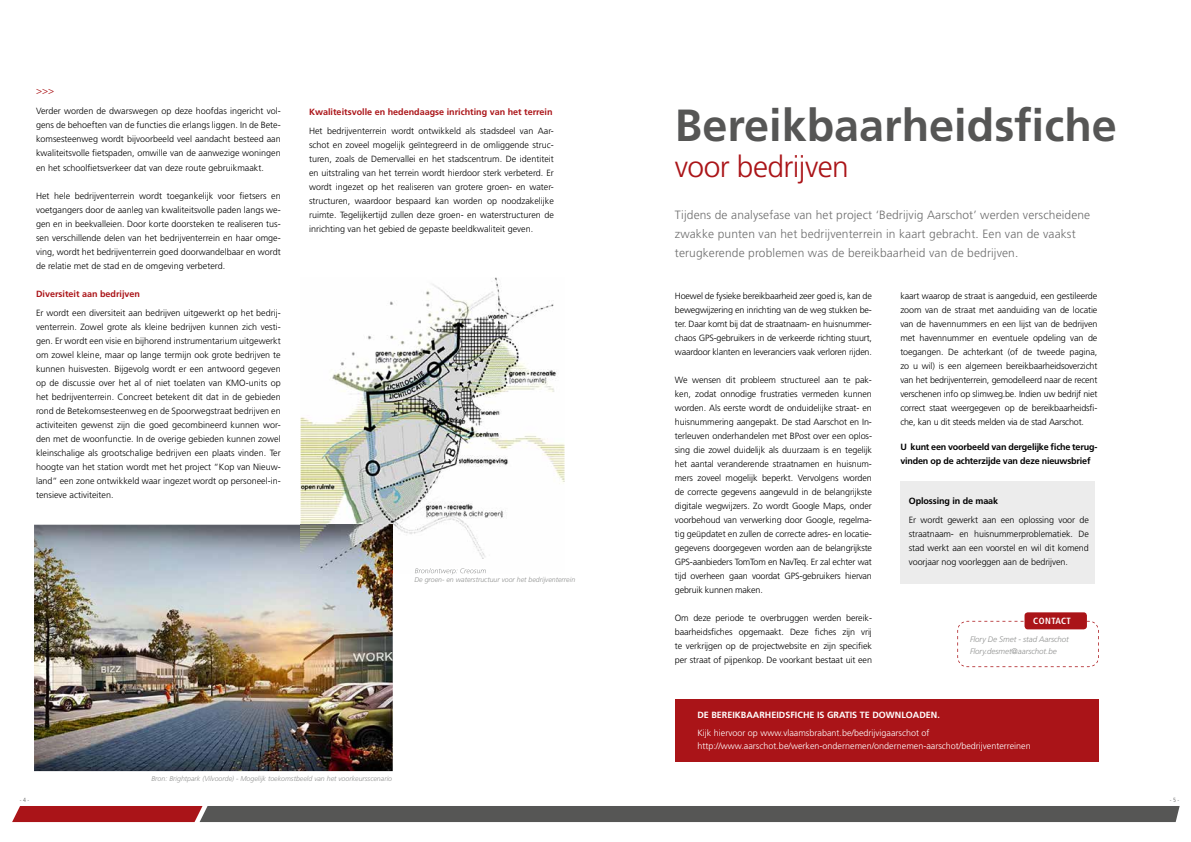
<style>
.page{position:relative;width:1191px;height:842px;background:#fff}
.page>*{position:absolute;margin:0;border:0;box-sizing:border-box;transform-origin:0 0}
.t1{font:700 45px "Frutiger";color:#565655}
.t2{font:300 30px "Frutiger";letter-spacing:-.02em;color:#aa1418}
.t3{font:300 12px/19px "Frutiger";letter-spacing:.01em;color:#6e6e6e}
.t4{font:300 10px "Frutiger";color:#aa1418}
.t5{font:300 9px/14px "Frutiger";letter-spacing:-.01em;color:#000;text-align:justify}
.t6{font:300 9px/13px "Frutiger";color:#fff}
.t7{font:700 9px/14px "Frutiger";letter-spacing:-.02em;color:#000}
.t8{font:700 9px "Frutiger";color:#aa1418}
.t9{font:700 9px "Frutiger";color:#fff}
.t10{font:700 condensed 9px "Frutiger";letter-spacing:.05em;color:#fff}
.t11{font:italic 300 8px/12px "Frutiger";letter-spacing:-.01em;color:#919291}
.t12{font:italic 300 7px "Frutiger";color:#919291}
</style>
<div class="page">
<svg style="left:12px;top:806px;width:1167px;height:16px;background:#644d4c"></svg>
<div style="left:675px;top:699px;width:423px;height:63px;background:#aa1418"></div>
<div style="left:900px;top:482px;width:194px;height:102px;background:#ececec"></div>
<img style="left:34px;top:525px;width:359px;height:246px">
<svg style="left:957px;top:621px;width:142px;height:46px"></svg>
<div style="left:1024px;top:612px;width:63px;height:17px;background:#aa1418;border-radius:3px"></div>
<img style="left:300px;top:277px;width:264px;height:282px">
<img style="left:415px;top:568px;width:71px;height:6px">
<img style="left:300px;top:525px;width:93px;height:49px">
<p class="t4" style="left:36px;top:85px;width:19px">&gt;&gt;&gt;</p>
<p class="t5" style="left:36px;top:104px;width:246px">Verder worden de dwarswegen op deze hoofdas ingericht vol&shy;gens de behoeften van de functies die erlangs liggen. In de Bete&shy;komsesteenweg wordt bijvoorbeeld veel aandacht besteed aan kwaliteitsvolle fietspaden, omwille van de aanwezige woningen en het schoolfietsverkeer dat van deze route gebruikmaakt.</p>
<p class="t5" style="left:36px;top:189px;width:246px">Het hele bedrijventerrein wordt toegankelijk voor fietsers en voetgangers door de aanleg van kwaliteitsvolle paden langs we&shy;gen en in beekvalleien. Door korte doorsteken te realiseren tus&shy;sen verschillende delen van het bedrijventerrein en haar omge&shy;ving, wordt het bedrijventerrein goed doorwandelbaar en wordt de relatie met de stad en de omgeving verbeterd.</p>
<p class="t8" style="left:36px;top:288px;width:106px">Diversiteit aan bedrijven</p>
<p class="t5" style="left:36px;top:306px;width:246px">Er wordt een diversiteit aan bedrijven uitgewerkt op het bedrij&shy;venterrein. Zowel grote als kleine bedrijven kunnen zich vesti&shy;gen. Er wordt een visie en bijhorend instrumentarium uitgewerkt om zowel kleine, maar op lange termijn ook grote bedrijven te kunnen huisvesten. Bijgevolg wordt er een antwoord gegeven op de discussie over het al of niet toelaten van KMO-units op het bedrijventerrein. Concreet betekent dit dat in de gebieden rond de Betekomsesteenweg en de Spoorwegstraat bedrijven en activiteiten gewenst zijn die goed gecombineerd kunnen wor&shy;den met de woonfunctie. In de overige gebieden kunnen zowel kleinschalige als grootschalige bedrijven een plaats vinden. Ter hoogte van het station wordt met het project “Kop van Nieuw&shy;land” een zone ontwikkeld waar ingezet wordt op personeel-in&shy;tensieve activiteiten.</p>
<p class="t8" style="left:309px;top:106px;width:245px">Kwaliteitsvolle en hedendaagse inrichting van het terrein</p>
<p class="t5" style="left:309px;top:124px;width:246px">Het bedrijventerrein wordt ontwikkeld als stadsdeel van Aar&shy;schot en zoveel mogelijk geïntegreerd in de omliggende struc&shy;turen, zoals de Demervallei en het stadscentrum. De identiteit en uitstraling van het terrein wordt hierdoor sterk verbeterd. Er wordt ingezet op het realiseren van grotere groen- en water&shy;structuren, waardoor bespaard kan worden op noodzakelijke ruimte. Tegelijkertijd zullen deze groen- en waterstructuren de inrichting van het gebied de gepaste beeldkwaliteit geven.</p>
<p class="t12" style="left:414px;top:575px;width:162px">De groen- en waterstructuur voor het bedrijventerrein</p>
<p class="t12" style="left:151px;top:774px;width:242px">Bron: Brightpark (Vilvoorde) - Mogelijk toekomstbeeld van het voorkeursscenario</p>
<h1 class="t1" style="left:675px;top:99px;width:443px">Bereikbaarheidsfiche</h1>
<h2 class="t2" style="left:675px;top:150px;width:175px">voor bedrijven</h2>
<h3 class="t3" style="left:675px;top:205px;width:417px">Tijdens de analysefase van het project ‘Bedrijvig Aarschot’ werden verscheidene zwakke punten van het bedrijventerrein in kaart gebracht. Een van de vaakst terugkerende problemen was de bereikbaarheid van de bedrijven.</h3>
<p class="t5" style="left:675px;top:289px;width:199px">Hoewel de fysieke bereikbaarheid zeer goed is, kan de bewegwijzering en inrichting van de weg stukken be&shy;ter. Daar komt bij dat de straatnaam- en huisnummer&shy;chaos GPS-gebruikers in de verkeerde richting stuurt, waardoor klanten en leveranciers vaak verloren rijden.</p>
<p class="t5" style="left:675px;top:373px;width:199px">We wensen dit probleem structureel aan te pak&shy;ken, zodat onnodige frustraties vermeden kunnen worden. Als eerste wordt de onduidelijke straat- en huisnummering aangepakt. De stad Aarschot en In&shy;terleuven onderhandelen met BPost over een oplos&shy;sing die zowel duidelijk als duurzaam is en tegelijk het aantal veranderende straatnamen en huisnum&shy;mers zoveel mogelijk beperkt. Vervolgens worden de correcte gegevens aangevuld in de belangrijkste digitale wegwijzers. Zo wordt Google Maps, onder voorbehoud van verwerking door Google, regelma&shy;tig geüpdatet en zullen de correcte adres- en locatie&shy;gegevens doorgegeven worden aan de belangrijkste GPS-aanbieders TomTom en NavTeq. Er zal echter wat tijd overheen gaan voordat GPS-gebruikers hiervan gebruik kunnen maken.</p>
<p class="t5" style="left:675px;top:611px;width:199px">Om deze periode te overbruggen werden bereik&shy;baarheidsfiches opgemaakt. Deze fiches zijn vrij te verkrijgen op de projectwebsite en zijn specifiek per straat of pijpenkop. De voorkant bestaat uit een</p>
<p class="t5" style="left:900px;top:289px;width:199px">kaart waarop de straat is aangeduid, een gestileerde zoom van de straat met aanduiding van de locatie van de havennummers en een lijst van de bedrijven met havennummer en eventuele opdeling van de toegangen. De achterkant (of de tweede pagina, zo u wil) is een algemeen bereikbaarheidsoverzicht van het bedrijventerrein, gemodelleerd naar de recent verschenen info op slimweg.be. Indien uw bedrijf niet correct staat weergegeven op de bereikbaarheidsfi&shy;che, kan u dit steeds melden via de stad Aarschot.</p>
<p class="t7" style="left:900px;top:440px;width:199px">U kunt een voorbeeld van dergelijke fiche terug&shy;vinden op de achterzijde van deze nieuwsbrief</p>
<p class="t7" style="left:909px;top:493px;width:91px">Oplossing in de maak</p>
<p class="t5" style="left:909px;top:513px;width:182px">Er wordt gewerkt aan een oplossing voor de straatnaam- en huisnummerproblematiek. De stad werkt aan een voorstel en wil dit komend voorjaar nog voorleggen aan de bedrijven.</p>
<p class="t10" style="left:1033px;top:615px;width:39px">CONTACT</p>
<p class="t11" style="left:970px;top:634px;width:100px">Flory De Smet - stad Aarschot<br>Flory.desmet@aarschot.be</p>
<p class="t9" style="left:697px;top:709px;width:244px">DE BEREIKBAARHEIDSFICHE IS GRATIS TE DOWNLOADEN.</p>
<p class="t6" style="left:697px;top:727px;width:335px">Kijk hiervoor op www.vlaamsbrabant.be/bedrijvigaarschot of http://www.aarschot.be/werken-ondernemen/ondernemen-aarschot/bedrijventerreinen</p>
</div>
